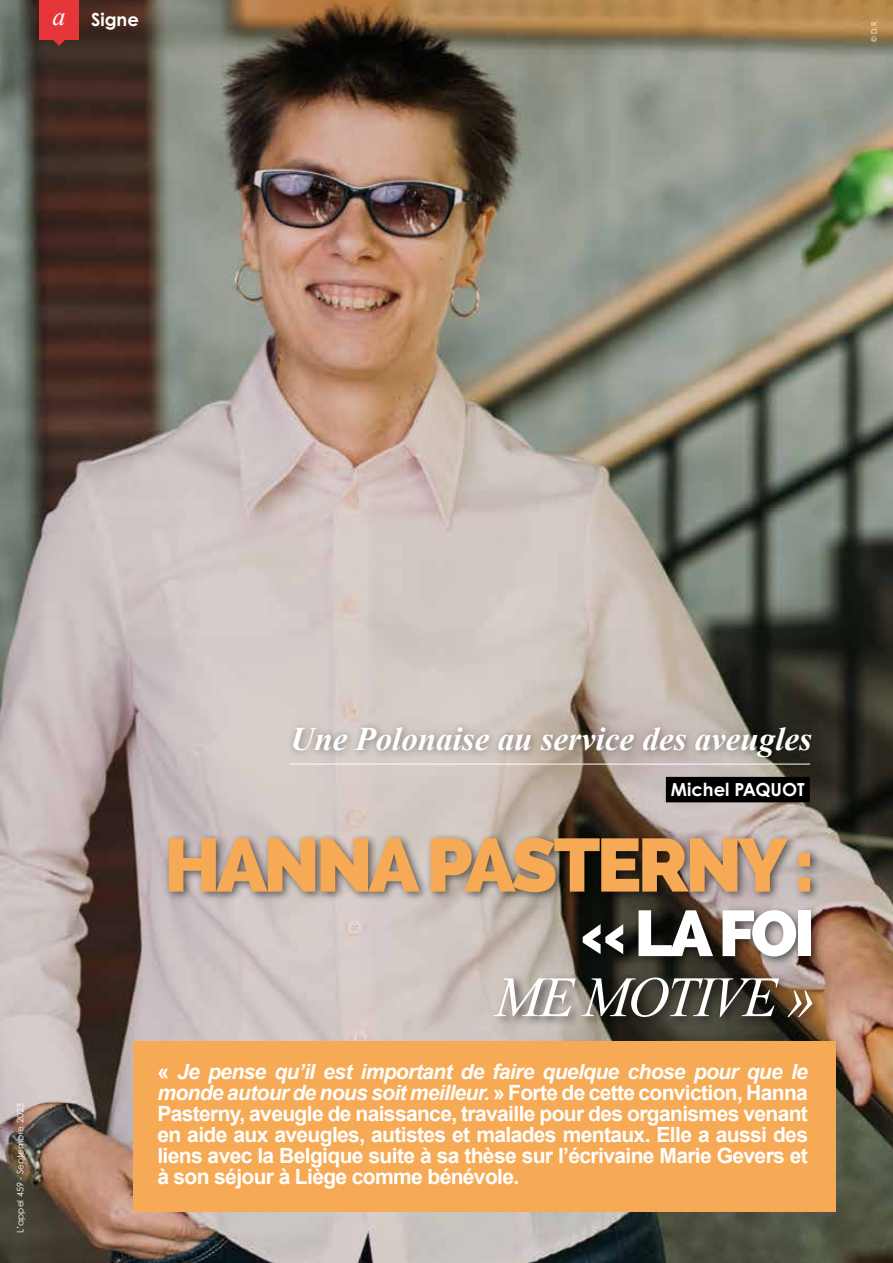
<style>
.page{position:relative;width:893px;height:1263px;background:#fff}
.page>*{position:absolute;margin:0;border:0;box-sizing:border-box;transform-origin:0 0}
.t1{font:800 75px "Raleway";letter-spacing:-.05em;color:#f7aa55}
.t2{font:800 64.5px "Raleway";color:#fff}
.t3{font:italic 57px "Times New Roman";letter-spacing:-.05em;color:#fff}
.t4{font:italic 700 33px "Times New Roman";color:#fff}
.t5{font:700 21px/21px "Arial";letter-spacing:-.03em;color:#fff;text-align:justify}
.t6{font:700 18px "Century Gothic Pro";color:#fff}
.t7{font:9px "Century Gothic Pro";color:#fff}
.t8{font:7.5px "Century Gothic Pro";color:#fff}
.s1{font-family:"Times New Roman";font-weight:400;font-style:italic;font-size:26.1px}
.s2{font-style:italic}
</style>
<div class="page">
<img style="left:0;top:0;width:893px;height:1263px">
<div style="left:39px;top:0;width:40px;height:39px;background:#e7363a"></div>
<svg style="left:53px;top:39px;width:13px;height:7px"></svg>
<div style="left:287px;top:721px;width:534px;height:45px;background:#000;opacity:.38"></div>
<div style="left:163px;top:833px;width:660px;height:195px;background:#000;opacity:.57"></div>
<hr style="left:289px;top:764px;width:521px;height:1px;background:#fff">
<div style="left:666px;top:777px;width:144px;height:25px;background:#000"></div>
<div style="left:133px;top:1041px;width:703px;height:171px;background:#f7aa55"></div>
<p class="t6" style="left:53px;top:8px;width:88px"><span class="s1">a</span> Signe</p>
<p class="t8" style="left:869px;top:42px;width:21px;rotate:-90deg">© D.R</p>
<p class="t7" style="left:15px;top:1233px;width:131px;rotate:-90deg">L’appel 459 - Septembre 2023</p>
<h3 class="t4" style="left:290px;top:720px;width:523px">Une Polonaise au service des aveugles</h3>
<p class="t6" style="left:671px;top:778px;width:135px">Michel PAQUOT</p>
<h1 class="t1" style="left:164px;top:821px;width:652px">HANNA PASTERNY :</h1>
<h2 class="t2" style="left:581px;top:895px;width:236px">« LA FOI</h2>
<h3 class="t3" style="left:495px;top:965px;width:321px">ME MOTIVE »</h3>
<p class="t5" style="left:157px;top:1061px;width:652px">« <span class="s2">Je pense qu’il est important de faire quelque chose pour que le monde autour de nous soit meilleur.</span> » Forte de cette conviction, Hanna Pasterny, aveugle de naissance, travaille pour des organismes venant en aide aux aveugles, autistes et malades mentaux. Elle a aussi des liens avec la Belgique suite à sa thèse sur l’écrivaine Marie Gevers et à son séjour à Liège comme bénévole.</p>
</div>
